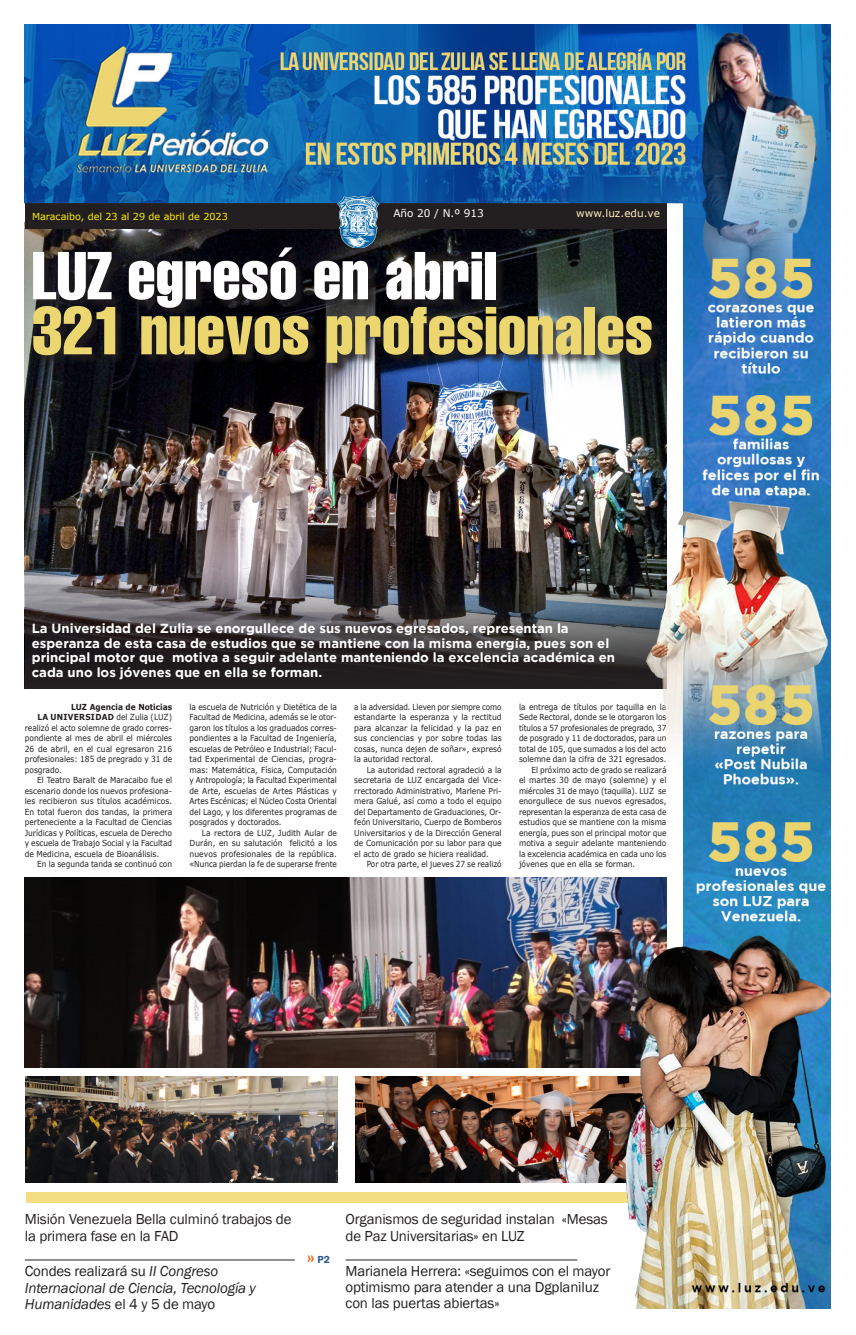
<style>
.page{position:relative;width:856px;height:1335px;background:#fff}
.page>*{position:absolute;margin:0;border:0;box-sizing:border-box;transform-origin:0 0}
.titulo_2_cabezal_1ra{font:extra-condensed 66.5px "Helvetica";color:#ebd670}
.titulo_2_cabezal_1ra-2{font:extra-condensed 66.5px "Helvetica";color:#fff}
.sumaritos_especiales{font:600 23.62px "Franklin Gothic";color:#f36a21}
.titulo_enorme_frankl{font:14.88px/16.3px "Franklin Gothic";letter-spacing:-.01em;color:#231f20}
.titulo_enorme_frankl-2{font:italic 14.88px/16.3px "Franklin Gothic";letter-spacing:-.01em;color:#231f20}
.titulo_enorme_frankl-3{font:700 13.12px/14.9px "Gotham";color:#fff}
.t1{font:10.5px "Verdana";color:#feefbb}
.t2{font:10.5px "Verdana";color:#fff}
.sumaritos_especiales-2{font:600 10.5px "Franklin Gothic";color:#285894}
.t3{font:9.62px "Verdana";color:#fff101}
.texto_normal{font:8.31px/10.5px "Verdana";color:#231f20;text-align:justify;scale:.9 1}
.texto_normal-2{font:8.31px/10.5px "Verdana";color:#231f20;text-align:justify;scale:.89 1}
.texto_normal-3{font:8.31px/10.5px "Verdana";color:#231f20;text-align:justify;scale:.88 1}
.texto_normal-4{font:700 8.31px "Verdana";color:#231f20;scale:.9 1}
.s1{font-weight:700}
.s2{font-style:normal}
</style>
<div class="page">
<img style="left:24px;top:25px;width:807px;height:1283px">
<div style="left:336px;top:194px;width:49px;height:60px;background:#231f20;opacity:.75"></div>
<img style="left:337px;top:194px;width:42px;height:53px">
<hr style="left:25px;top:1259px;width:270px;height:1px;background:#231f20">
<hr style="left:345px;top:1259px;width:232px;height:1px;background:#231f20">
<div style="left:34px;top:249px;width:628px;height:125px;background:#231f20;opacity:.75"></div>
<p class="t3" style="left:32px;top:210px;width:197px">Maracaibo, del 23 al 29 de abril de 2023</p>
<p class="t2" style="left:393px;top:206px;width:92px">Año 20 / N.º 913</p>
<p class="t1" style="left:576px;top:206px;width:85px">www.luz.edu.ve</p>
<p class="titulo_2_cabezal_1ra-2" style="left:32px;top:233px;width:467px">LUZ egresó en abril</p>
<p class="titulo_2_cabezal_1ra" style="left:32px;top:288px;width:623px">321 nuevos profesionales</p>
<p class="titulo_enorme_frankl-3" style="left:32px;top:620px;width:585px">La Universidad del Zulia se enorgullece de sus nuevos egresados, representan la esperanza de esta casa de estudios que se mantiene con la misma energía, pues son el principal motor que motiva a seguir adelante manteniendo la excelencia académica en cada uno los jóvenes que en ella se forman.</p>
<p class="texto_normal-4" style="left:71px;top:700px;width:114px">LUZ Agencia de Noticias</p>
<p class="texto_normal" style="left:25px;top:711px;width:165px;text-indent:13px"><span class="s1">LA UNIVERSIDAD</span> del Zulia (LUZ) realizó el acto solemne de grado corres&shy;pondiente al mes de abril el miércoles 26 de abril, en el cual egresaron 216 profesionales: 185 de pregrado y 31 de posgrado.</p>
<p class="texto_normal" style="left:25px;top:774px;width:165px;text-indent:12px">El Teatro Baralt de Maracaibo fue el escenario donde los nuevos profesiona&shy;les recibieron sus títulos académicos.<br>En total fueron dos tandas, la primera perteneciente a la Facultad de Ciencias Jurídicas y Políticas, escuela de Derecho y escuela de Trabajo Social y la Facultad de Medicina, escuela de Bioanálisis.</p>
<p class="texto_normal" style="left:37px;top:858px;width:151px">En la segunda tanda se continuó con</p>
<p class="texto_normal" style="left:189px;top:701px;width:165px">la escuela de Nutrición y Dietética de la Facultad de Medicina, además se le otor&shy;garon los títulos a los graduados corres&shy;pondientes a la Facultad de Ingeniería, escuelas de Petróleo e Industrial; Facul&shy;tad Experimental de Ciencias, progra&shy;mas: Matemática, Física, Computación y Antropología; la Facultad Experimental de Arte, escuelas de Artes Plásticas y Artes Escénicas; el Núcleo Costa Oriental del Lago, y los diferentes programas de posgrados y doctorados.</p>
<p class="texto_normal" style="left:189px;top:827px;width:165px;text-indent:12px">La rectora de LUZ, Judith Aular de Durán, en su salutación felicitó a los nuevos profesionales de la república. «Nunca pierdan la fe de superarse frente</p>
<p class="texto_normal-3" style="left:354px;top:701px;width:169px">a la adversidad. Lleven por siempre como estandarte la esperanza y la rectitud para alcanzar la felicidad y la paz en sus conciencias y por sobre todas las cosas, nunca dejen de soñar», expresó la autoridad rectoral.</p>
<p class="texto_normal" style="left:354px;top:764px;width:165px;text-indent:12px">La autoridad rectoral agradeció a la secretaria de LUZ encargada del Vice&shy;rrectorado Administrativo, Marlene Pri&shy;mera Galué, así como a todo el equipo del Departamento de Graduaciones, Or&shy;feón Universitario, Cuerpo de Bomberos Universitarios y de la Dirección General de Comunicación por su labor para que el acto de grado se hiciera realidad.</p>
<p class="texto_normal-2" style="left:367px;top:858px;width:153px">Por otra parte, el jueves 27 se realizó</p>
<p class="texto_normal" style="left:519px;top:701px;width:165px">la entrega de títulos por taquilla en la Sede Rectoral, donde se le otorgaron los títulos a 57 profesionales de pregrado, 37 de posgrado y 11 de doctorados, para un total de 105, que sumados a los del acto solemne dan la cifra de 321 egresados.</p>
<p class="texto_normal-2" style="left:519px;top:764px;width:167px;text-indent:12px">El próximo acto de grado se realizará el martes 30 de mayo (solemne) y el miércoles 31 de mayo (taquilla). LUZ se enorgullece de sus nuevos egresados, representan la esperanza de esta casa de estudios que se mantiene con la misma energía, pues son el principal motor que motiva a seguir adelante manteniendo la excelencia académica en cada uno los jóvenes que en ella se forman.</p>
<p class="titulo_enorme_frankl" style="left:25px;top:1211px;width:268px">Misión Venezuela Bella culminó trabajos de la primera fase en la FAD</p>
<p class="titulo_enorme_frankl" style="left:345px;top:1211px;width:264px">Organismos de seguridad instalan «Mesas de Paz Universitarias» en LUZ</p>
<p class="sumaritos_especiales" style="left:307px;top:1242px;width:10px">»</p>
<p class="sumaritos_especiales-2" style="left:317px;top:1252px;width:14px">P2</p>
<p class="titulo_enorme_frankl-2" style="left:25px;top:1263px;width:233px"><span class="s2">Condes realizará su</span> II Congreso<br>Internacional de Ciencia, Tecnología y<br>Humanidades <span class="s2">el 4 y 5 de mayo</span></p>
<p class="titulo_enorme_frankl" style="left:345px;top:1262px;width:266px">Marianela Herrera: «seguimos con el mayor optimismo para atender a una Dgplaniluz con las puertas abiertas»</p>
</div>
